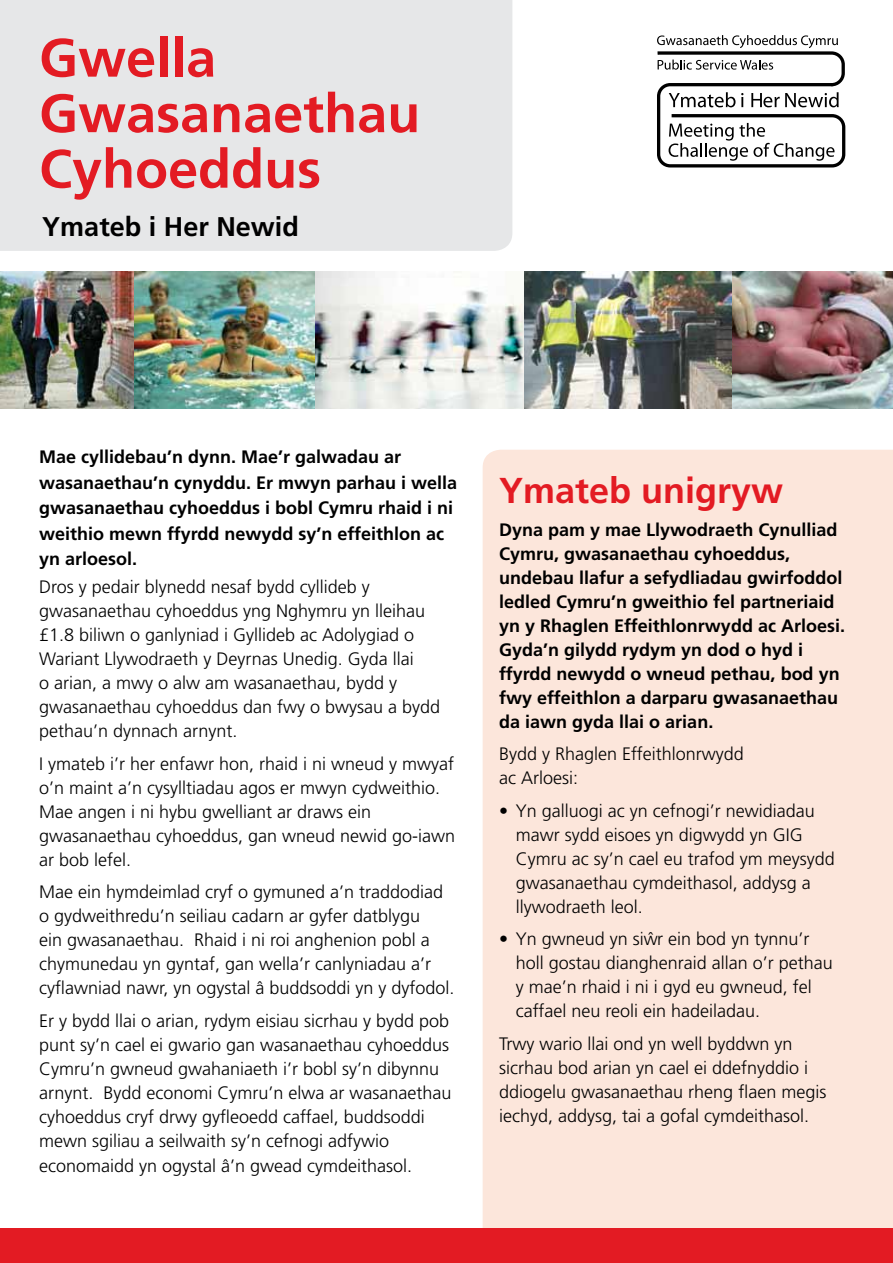
<style>
.page{position:relative;width:893px;height:1263px;background:#fff}
.page>*{position:absolute;margin:0;border:0;box-sizing:border-box;transform-origin:0 0}
.t1{font:700 54px/55.5px "Frutiger LT Std";color:#e31b23}
.t2{font:700 36px "Frutiger LT Std";color:#e31b23}
.t3{font:700 27px "Frutiger LT Std";color:#000}
.t4{font:300 18px/24px "Frutiger LT Std";color:#000}
.t5{font:700 18px/24px "Frutiger LT Std";color:#000}
</style>
<div class="page">
<img style="left:137px;top:271px;width:594px;height:138px">
<div style="left:0;top:0;width:512px;height:251px;background:#e6e7e8"></div>
<div style="left:483px;top:450px;width:410px;height:779px;background:#fce6db"></div>
<div style="left:0;top:1229px;width:893px;height:34px;background:#e31b23"></div>
<svg style="left:657px;top:35px;width:189px;height:133px"></svg>
<img style="left:0;top:271px;width:137px;height:138px">
<img style="left:726px;top:271px;width:167px;height:137px">
<h1 class="t1" style="left:39px;top:30px;width:383px">Gwella<br>Gwasanaethau<br>Cyhoeddus</h1>
<h3 class="t3" style="left:42px;top:211px;width:258px">Ymateb i Her Newid</h3>
<p class="t5" style="left:39px;top:444px;width:420px;line-height:25.5px">Mae cyllidebau’n dynn. Mae’r galwadau ar wasanaethau’n cynyddu. Er mwyn parhau i wella gwasanaethau cyhoeddus i bobl Cymru rhaid i ni weithio mewn ffyrdd newydd sy’n effeithlon ac yn arloesol.</p>
<p class="t4" style="left:39px;top:575px;width:403px">Dros y pedair blynedd nesaf bydd cyllideb y gwasanaethau cyhoeddus yng Nghymru yn lleihau £1.8 biliwn o ganlyniad i Gyllideb ac Adolygiad o Wariant Llywodraeth y Deyrnas Unedig. Gyda llai<br>o arian, a mwy o alw am wasanaethau, bydd y gwasanaethau cyhoeddus dan fwy o bwysau a bydd pethau’n dynnach arnynt.</p>
<p class="t4" style="left:39px;top:752px;width:418px">I ymateb i’r her enfawr hon, rhaid i ni wneud y mwyaf o’n maint a’n cysylltiadau agos er mwyn cydweithio.<br>Mae angen i ni hybu gwelliant ar draws ein gwasanaethau cyhoeddus, gan wneud newid go-iawn ar bob lefel.</p>
<p class="t4" style="left:39px;top:880px;width:417px">Mae ein hymdeimlad cryf o gymuned a’n traddodiad o gydweithredu’n seiliau cadarn ar gyfer datblygu<br>ein gwasanaethau. Rhaid i ni roi anghenion pobl a chymunedau yn gyntaf, gan wella’r canlyniadau a’r cyflawniad nawr, yn ogystal â buddsoddi yn y dyfodol.</p>
<p class="t4" style="left:39px;top:1009px;width:414px">Er y bydd llai o arian, rydym eisiau sicrhau y bydd pob punt sy’n cael ei gwario gan wasanaethau cyhoeddus Cymru’n gwneud gwahaniaeth i’r bobl sy’n dibynnu arnynt. Bydd economi Cymru’n elwa ar wasanaethau cyhoeddus cryf drwy gyfleoedd caffael, buddsoddi mewn sgiliau a seilwaith sy’n cefnogi adfywio economaidd yn ogystal â’n gwead cymdeithasol.</p>
<h2 class="t2" style="left:499px;top:470px;width:286px">Ymateb unigryw</h2>
<p class="t5" style="left:499px;top:518px;width:347px">Dyna pam y mae Llywodraeth Cynulliad Cymru, gwasanaethau cyhoeddus, undebau llafur a sefydliadau gwirfoddol ledled Cymru’n gweithio fel partneriaid yn y Rhaglen Effeithlonrwydd ac Arloesi.<br>Gyda’n gilydd rydym yn dod o hyd i ffyrdd newydd o wneud pethau, bod yn fwy effeithlon a darparu gwasanaethau da iawn gyda llai o arian.</p>
<p class="t4" style="left:499px;top:742px;width:246px">Bydd y Rhaglen Effeithlonrwydd ac Arloesi:</p>
<p class="t4" style="left:516px;top:799px;width:320px;text-indent:-17px">• Yn galluogi ac yn cefnogi’r newidiadau mawr sydd eisoes yn digwydd yn GIG Cymru ac sy’n cael eu trafod ym meysydd gwasanaethau cymdeithasol, addysg a llywodraeth leol.</p>
<p class="t4" style="left:516px;top:927px;width:319px;text-indent:-17px">• Yn gwneud yn siwˆ r ein bod yn tynnu’r holl gostau dianghenraid allan o’r pethau y mae’n rhaid i ni i gyd eu gwneud, fel caffael neu reoli ein hadeiladau.</p>
<p class="t4" style="left:499px;top:1032px;width:329px">Trwy wario llai ond yn well byddwn yn sicrhau bod arian yn cael ei ddefnyddio i ddiogelu gwasanaethau rheng flaen megis iechyd, addysg, tai a gofal cymdeithasol.</p>
</div>
